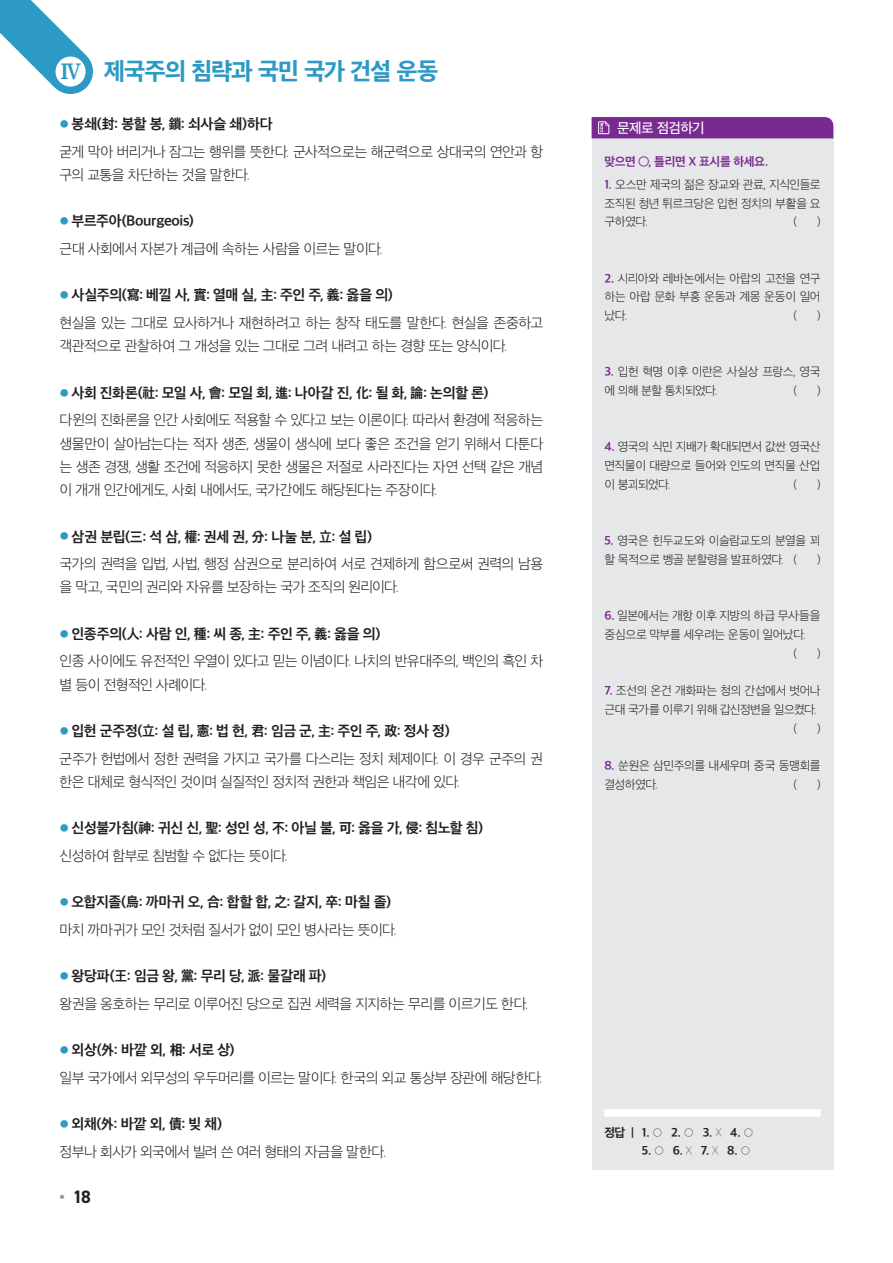
<style>
.page{position:relative;width:893px;height:1263px;background:#fff}
.page>*{position:absolute;margin:0;border:0;box-sizing:border-box;transform-origin:0 0}
.t1{font:23.1px "SD Gothic Neoa h Ex Bd";letter-spacing:-.045em;color:#2d99c5}
.t2{font:700 18px "DIN2014";color:#231f20}
.t3{font:13.95px/23.2px "SD Gothic Neoa b Ult Lt";letter-spacing:-.05em;color:#231f20}
.t4{font:13.95px "SD Gothic Neoa g Bd";letter-spacing:-.025em;color:#231f20}
.t5{font:13.95px "SD Gothic Neoa g Bd";letter-spacing:-.005em;color:#231f20}
.t6{font:13.65px "SD Gothic Neoa e Md";letter-spacing:-.045em;color:#fff}
.t7{font:11.7px/18.8px "SD Gothic Neoa b Ult Lt";letter-spacing:-.04em;color:#231f20;text-align:justify}
.t8{font:11.7px "SD Gothic Neoa g Bd";color:#231f20}
.t9{font:11.7px "SD Gothic Neoa g Bd";letter-spacing:-.025em;color:#792a91}
.s1{font-family:"SD Myeongjo Neoa f Bd"}
.s2{font-family:"SD Gothic Neoa b Ult Lt";font-size:10.5px;color:#2d99c5}
.s3{font-family:"SD Gothic Neoa g Bd";color:#792a91}
.s4{font-family:"SD Gothic Neoa a Th"}
.s5{color:#939598}
</style>
<div class="page">
<svg style="left:0;top:0;width:93px;height:94px"></svg>
<div style="left:56px;top:57px;width:30px;height:30px;background:#fff;border-radius:50%"></div>
<div style="left:592px;top:138px;width:241px;height:1031px;background:#e6e7e9"></div>
<svg style="left:592px;top:117px;width:241px;height:21px;background:#7b2d92"></svg>
<div style="left:604px;top:1109px;width:217px;height:8px;background:#fff"></div>
<h1 class="t1" style="left:60px;top:60px;width:380px"><span class="s1">Ⅳ</span> 제국주의 침략과 국민 국가 건설 운동</h1>
<p class="t4" style="left:60px;top:117px;width:214px"><span class="s2">●</span> 봉쇄(封: 봉할 봉, 鎖: 쇠사슬 쇄)하다</p>
<p class="t6" style="left:617px;top:121px;width:89px">문제로 점검하기</p>
<p class="t3" style="left:60px;top:140px;width:485px">굳게 막아 버리거나 잠그는 행위를 뜻한다. 군사적으로는 해군력으로 상대국의 연안과 항 구의 교통을 차단하는 것을 말한다.</p>
<p class="t4" style="left:60px;top:214px;width:136px"><span class="s2">●</span> 부르주아(Bourgeois)</p>
<p class="t3" style="left:60px;top:237px;width:325px">근대 사회에서 자본가 계급에 속하는 사람을 이르는 말이다.</p>
<p class="t4" style="left:60px;top:288px;width:335px"><span class="s2">●</span> 사실주의(寫: 베낄 사, 實: 열매 실, 主: 주인 주, 義: 옳을 의)</p>
<p class="t3" style="left:60px;top:311px;width:485px">현실을 있는 그대로 묘사하거나 재현하려고 하는 창작 태도를 말한다. 현실을 존중하고 객관적으로 관찰하여 그 개성을 있는 그대로 그려 내려고 하는 경향 또는 양식이다.</p>
<p class="t4" style="left:60px;top:386px;width:430px"><span class="s2">●</span> 사회 진화론(社: 모일 사, 會: 모일 회, 進: 나아갈 진, 化: 될 화, 論: 논의할 론)</p>
<p class="t3" style="left:60px;top:408px;width:485px;text-align:justify">다윈의 진화론을 인간 사회에도 적용할 수 있다고 보는 이론이다. 따라서 환경에 적응하는 생물만이 살아남는다는 적자 생존, 생물이 생식에 보다 좋은 조건을 얻기 위해서 다툰다 는 생존 경쟁, 생활 조건에 적응하지 못한 생물은 저절로 사라진다는 자연 선택 같은 개념 이 개개 인간에게도, 사회 내에서도, 국가간에도 해당된다는 주장이다.</p>
<p class="t4" style="left:60px;top:529px;width:314px"><span class="s2">●</span> 삼권 분립(三: 석 삼, 權: 권세 권, 分: 나눌 분, 立: 설 립)</p>
<p class="t3" style="left:60px;top:552px;width:485px">국가의 권력을 입법, 사법, 행정 삼권으로 분리하여 서로 견제하게 함으로써 권력의 남용 을 막고, 국민의 권리와 자유를 보장하는 국가 조직의 원리이다.</p>
<p class="t5" style="left:60px;top:627px;width:322px"><span class="s2">●</span> 인종주의(人: 사람 인, 種: 씨 종, 主: 주인 주, 義: 옳을 의)</p>
<p class="t3" style="left:60px;top:649px;width:485px">인종 사이에도 유전적인 우열이 있다고 믿는 이념이다. 나치의 반유대주의, 백인의 흑인 차 별 등이 전형적인 사례이다.</p>
<p class="t4" style="left:60px;top:724px;width:392px"><span class="s2">●</span> 입헌 군주정(立: 설 립, 憲: 법 헌, 君: 임금 군, 主: 주인 주, 政: 정사 정)</p>
<p class="t3" style="left:60px;top:747px;width:485px">군주가 헌법에서 정한 권력을 가지고 국가를 다스리는 정치 체제이다. 이 경우 군주의 권 한은 대체로 형식적인 것이며 실질적인 정치적 권한과 책임은 내각에 있다.</p>
<p class="t4" style="left:60px;top:821px;width:425px"><span class="s2">●</span> 신성불가침(神: 귀신 신, 聖: 성인 성, 不: 아닐 불, 可: 옳을 가, 侵: 침노할 침)</p>
<p class="t3" style="left:60px;top:844px;width:230px">신성하여 함부로 침범할 수 없다는 뜻이다.</p>
<p class="t5" style="left:60px;top:895px;width:333px"><span class="s2">●</span> 오합지졸(烏: 까마귀 오, 合: 합할 합, 之: 갈지, 卒: 마칠 졸)</p>
<p class="t3" style="left:60px;top:918px;width:339px">마치 까마귀가 모인 것처럼 질서가 없이 모인 병사라는 뜻이다.</p>
<p class="t4" style="left:60px;top:969px;width:268px"><span class="s2">●</span> 왕당파(王: 임금 왕, 黨: 무리 당, 派: 물갈래 파)</p>
<p class="t3" style="left:60px;top:992px;width:471px">왕권을 옹호하는 무리로 이루어진 당으로 집권 세력을 지지하는 무리를 이르기도 한다.</p>
<p class="t4" style="left:60px;top:1043px;width:177px"><span class="s2">●</span> 외상(外: 바깥 외, 相: 서로 상)</p>
<p class="t3" style="left:60px;top:1066px;width:485px">일부 국가에서 외무성의 우두머리를 이르는 말이다. 한국의 외교 통상부 장관에 해당한다.</p>
<p class="t4" style="left:60px;top:1117px;width:164px"><span class="s2">●</span> 외채(外: 바깥 외, 債: 빚 채)</p>
<p class="t3" style="left:60px;top:1140px;width:328px">정부나 회사가 외국에서 빌려 쓴 여러 형태의 자금을 말한다.</p>
<p class="t9" style="left:604px;top:155px;width:165px">맞으면 ◯, 틀리면 X 표시를 하세요.</p>
<p class="t7" style="left:604px;top:175px;width:218px"><span class="s3">1.</span> 오스만 제국의 젊은 장교와 관료, 지식인들로 조직된 청년 튀르크당은 입헌 정치의 부활을 요 구하였다.</p>
<p class="t7" style="left:793px;top:212px;width:5px">(</p>
<p class="t7" style="left:817px;top:212px;width:5px">)</p>
<p class="t7" style="left:604px;top:269px;width:218px"><span class="s3">2.</span> 시리아와 레바논에서는 아랍의 고전을 연구 하는 아랍 문화 부흥 운동과 계몽 운동이 일어 났다.</p>
<p class="t7" style="left:793px;top:306px;width:5px">(</p>
<p class="t7" style="left:817px;top:306px;width:5px">)</p>
<p class="t7" style="left:604px;top:362px;width:218px"><span class="s3">3.</span> 입헌 혁명 이후 이란은 사실상 프랑스, 영국 에 의해 분할 통치되었다.</p>
<p class="t7" style="left:793px;top:381px;width:5px">(</p>
<p class="t7" style="left:817px;top:381px;width:5px">)</p>
<p class="t7" style="left:604px;top:437px;width:218px"><span class="s3">4.</span> 영국의 식민 지배가 확대되면서 값싼 영국산 면직물이 대량으로 들어와 인도의 면직물 산업 이 붕괴되었다.</p>
<p class="t7" style="left:793px;top:475px;width:5px">(</p>
<p class="t7" style="left:817px;top:475px;width:5px">)</p>
<p class="t7" style="left:604px;top:531px;width:218px"><span class="s3">5.</span> 영국은 힌두교도와 이슬람교도의 분열을 꾀 할 목적으로 벵골 분할령을 발표하였다. (</p>
<p class="t7" style="left:817px;top:550px;width:5px">)</p>
<p class="t7" style="left:604px;top:606px;width:218px"><span class="s3">6.</span> 일본에서는 개항 이후 지방의 하급 무사들을</p>
<p class="t7" style="left:604px;top:625px;width:203px">중심으로 막부를 세우려는 운동이 일어났다.</p>
<p class="t7" style="left:793px;top:644px;width:5px">(</p>
<p class="t7" style="left:817px;top:644px;width:5px">)</p>
<p class="t7" style="left:604px;top:681px;width:218px"><span class="s3">7.</span> 조선의 온건 개화파는 청의 간섭에서 벗어나</p>
<p class="t7" style="left:604px;top:700px;width:214px">근대 국가를 이루기 위해 갑신정변을 일으켰다.</p>
<p class="t7" style="left:793px;top:719px;width:5px">(</p>
<p class="t7" style="left:817px;top:719px;width:5px">)</p>
<p class="t7" style="left:604px;top:756px;width:218px"><span class="s3">8.</span> 쑨원은 삼민주의를 내세우며 중국 동맹회를 결성하였다.</p>
<p class="t7" style="left:793px;top:775px;width:5px">(</p>
<p class="t7" style="left:817px;top:775px;width:5px">)</p>
<p class="t8" style="left:604px;top:1126px;width:151px">정답 | 1. <span class="s4">○</span> 2. <span class="s4">○</span> 3. <span class="s4">X</span> 4. <span class="s4">○</span></p>
<p class="t8" style="left:642px;top:1145px;width:111px">5. <span class="s4">○</span> 6. <span class="s4">X</span> 7. <span class="s4">X</span> 8. <span class="s4">○</span></p>
<p class="t2" style="left:60px;top:1184px;width:33px"><span class="s5">•</span> 18</p>
</div>
